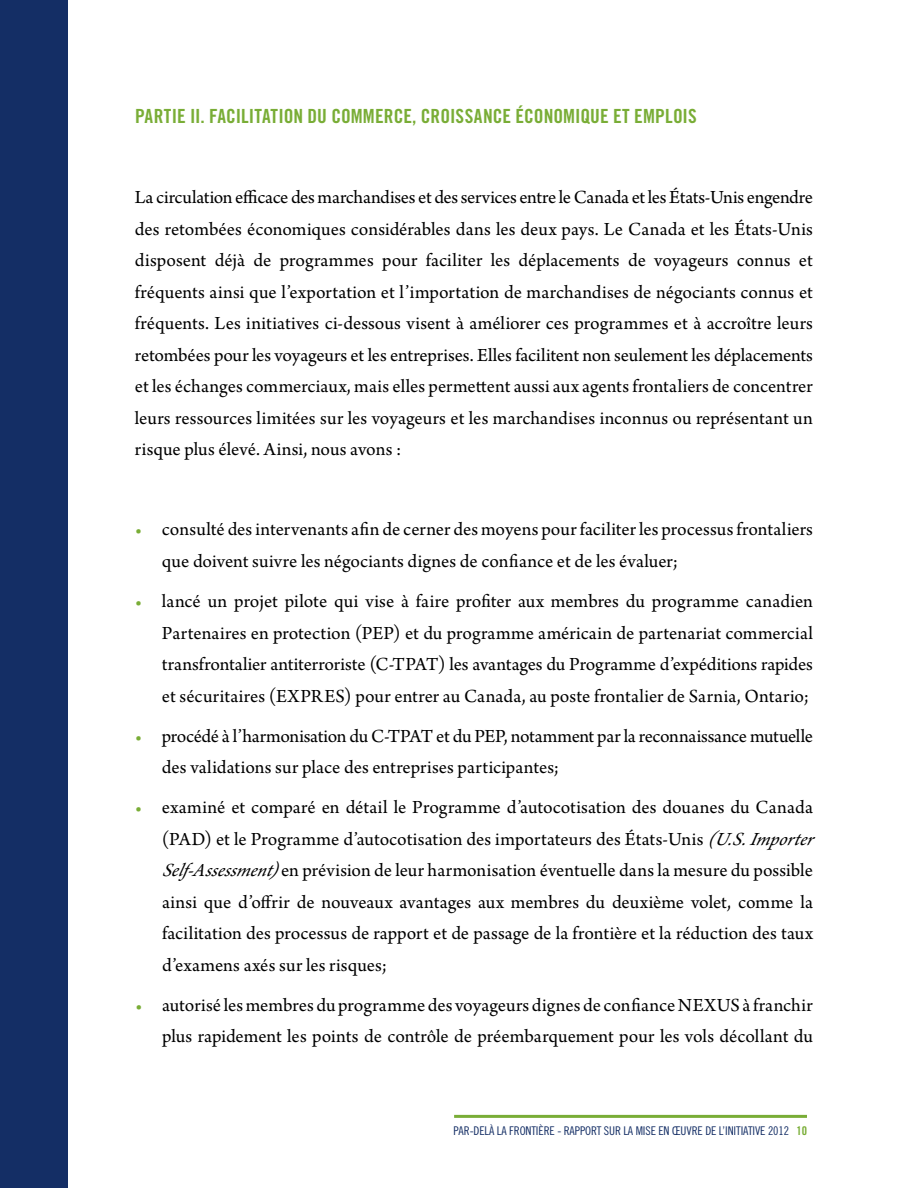
<style>
.page{position:relative;width:918px;height:1188px;background:#fff}
.page>*{position:absolute;margin:0;border:0;box-sizing:border-box;transform-origin:0 0}
.t1{font:19.5px/31.5px "Arno Pro";color:#000}
.t2{font:19.5px "Trade Gothic Bold Cond Twenty";letter-spacing:.005em;color:#79ad36}
.t3{font:12px "Trade Gothic Cond Eighteen";letter-spacing:-.01em;color:#142e65}
.s1{color:#79ad36}
.s2{font-style:italic}
.s3{font-family:"Trade Gothic Bold Cond Twenty";color:#79ad36}
</style>
<div class="page">
<hr style="left:454px;top:1115px;width:353px;height:3px;background:#79ad36">
<div style="left:0;top:0;width:68px;height:1188px;background:#142e65"></div>
<p class="t2" style="left:135px;top:104px;width:563px">PARTIE II. FACILITATION DU COMMERCE, CROISSANCE ÉCONOMIQUE ET EMPLOIS</p>
<p class="t1" style="left:135px;top:183px;width:680px;text-align:justify">La circulation efficace des marchandises et des services entre le Canada et les États-Unis engendre des retombées économiques considérables dans les deux pays. Le Canada et les États-Unis disposent déjà de programmes pour faciliter les déplacements de voyageurs connus et fréquents ainsi que l’exportation et l’importation de marchandises de négociants connus et fréquents. Les initiatives ci-dessous visent à améliorer ces programmes et à accroître leurs retombées pour les voyageurs et les entreprises. Elles facilitent non seulement les déplacements et les échanges commerciaux, mais elles permettent aussi aux agents frontaliers de concentrer leurs ressources limitées sur les voyageurs et les marchandises inconnus ou représentant un risque plus élevé. Ainsi, nous avons :</p>
<p class="t1" style="left:162px;top:515px;width:652px;text-indent:-27px"><span class="s1">•</span> consulté des intervenants afin de cerner des moyens pour faciliter les processus frontaliers que doivent suivre les négociants dignes de confiance et de les évaluer;</p>
<p class="t1" style="left:162px;top:586px;width:653px;text-align:justify;text-indent:-27px"><span class="s1">•</span> lancé un projet pilote qui vise à faire profiter aux membres du programme canadien Partenaires en protection (PEP) et du programme américain de partenariat commercial transfrontalier antiterroriste (C-TPAT) les avantages du Programme d’expéditions rapides et sécuritaires (EXPRES) pour entrer au Canada, au poste frontalier de Sarnia, Ontario;</p>
<p class="t1" style="left:162px;top:721px;width:652px;text-indent:-27px"><span class="s1">•</span> procédé à l’harmonisation du C-TPAT et du PEP, notamment par la reconnaissance mutuelle des validations sur place des entreprises participantes;</p>
<p class="t1" style="left:162px;top:793px;width:659px;text-indent:-27px"><span class="s1">•</span> examiné et comparé en détail le Programme d’autocotisation des douanes du Canada (PAD) et le Programme d’autocotisation des importateurs des États-Unis <span class="s2">(U.S.Importer Self-Assessment)</span>en prévision de leur harmonisation éventuelle dans la mesure du possible ainsi que d’offrir de nouveaux avantages aux membres du deuxième volet, comme la facilitation des processus de rapport et de passage de la frontière et la réduction des taux d’examens axés sur les risques;</p>
<p class="t1" style="left:135px;top:990px;width:680px;text-align:right"><span class="s1">•</span> autorisé les membres du programme des voyageurs dignes de confiance NEXUS à franchir plus rapidement les points de contrôle de préembarquement pour les vols décollant du</p>
<p class="t3" style="left:454px;top:1123px;width:355px">PAR-DELÀ LA FRONTIÈRE - RAPPORT SUR LA MISE EN ŒUVRE DE L’INITIATIVE 2012 <span class="s3">10</span></p>
</div>
